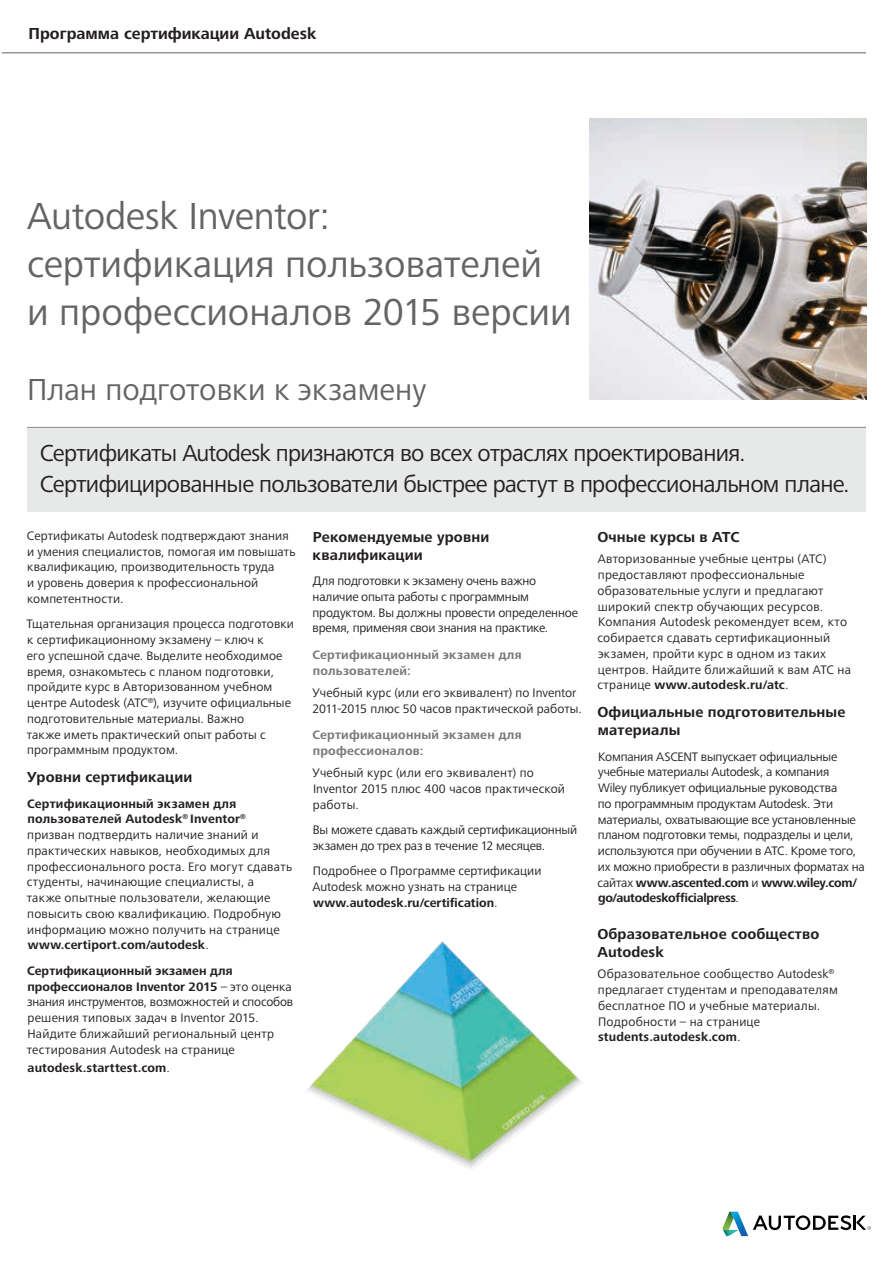
<style>
.page{position:relative;width:893px;height:1263px;background:#fff}
.page>*{position:absolute;margin:0;border:0;box-sizing:border-box;transform-origin:0 0}
.t1{font:39px/48px "Frutiger Next LTW1 G";color:#636466}
.t2{font:31.5px "Frutiger Next LTW1 G";color:#636466}
.t3{font:24px/31.5px "Frutiger Next LTW1 G";letter-spacing:-.025em;color:#231f20}
.t4{font:700 16.5px "Frutiger Next LTW1 G";color:#231f20}
.t5{font:700 15px/18px "Frutiger Next LTW1 G";letter-spacing:.01em;color:#231f20}
.t6{font:12.75px/15.8px "Frutiger Next LTW1 G";letter-spacing:.01em;color:#231f20}
.t7{font:12.75px/15.8px "Frutiger Next LTW1 G";letter-spacing:-.015em;color:#231f20}
.t8{font:12.75px/15.8px "Frutiger Next LTW1 G";letter-spacing:-.01em;color:#231f20}
.t9{font:700 12.75px/16.5px "Frutiger Next LTW1 G";letter-spacing:.015em;color:#77797b}
.t10{font:700 12.75px "Frutiger Next LTW1 G";letter-spacing:.01em;color:#231f20}
.s1{font-weight:700}
.s2{font-weight:400}
</style>
<div class="page">
<svg style="left:722px;top:1212px;width:149px;height:24px"></svg>
<img style="left:589px;top:118px;width:277px;height:282px">
<hr style="left:2px;top:52px;width:864px;height:1px;background:#949698">
<hr style="left:27px;top:427px;width:839px;height:1px;background:#949698">
<div style="left:27px;top:428px;width:839px;height:84px;background:#e7e8e8"></div>
<img style="left:306px;top:942px;width:277px;height:227px">
<p class="t4" style="left:29px;top:24px;width:289px">Программа сертификации Autodesk</p>
<h1 class="t1" style="left:27px;top:193px;width:546px">Autodesk Inventor: сертификация пользователей и профессионалов 2015 версии</h1>
<h2 class="t2" style="left:27px;top:371px;width:401px">План подготовки к экзамену</h2>
<h3 class="t3" style="left:40px;top:438px;width:811px">Сертификаты Autodesk признаются во всех отраслях проектирования.<br>Сертифицированные пользователи быстрее растут в профессиональном плане.</h3>
<p class="t6" style="left:27px;top:528px;width:270px">Сертификаты Autodesk подтверждают знания и умения специалистов, помогая им повышать квалификацию, производительность труда<br>и уровень доверия к профессиональной компетентности.</p>
<p class="t6" style="left:26px;top:617px;width:269px">Тщательная организация процесса подготовки к сертификационному экзамену – ключ к<br>его успешной сдаче. Выделите необходимое время, ознакомьтесь с планом подготовки, пройдите курс в Авторизованном учебном центре Autodesk (ATC<sup>®</sup>), изучите официальные подготовительные материалы. Важно<br>также иметь практический опыт работы с программным продуктом.</p>
<p class="t5" style="left:27px;top:769px;width:167px">Уровни сертификации</p>
<p class="t6" style="left:27px;top:796px;width:267px"><span class="s1">Сертификационный экзамен для пользователей Autodesk</span><sup>®</sup> <span class="s1">Inventor</span><sup>® </sup>призван подтвердить наличие знаний и практических навыков, необходимых для профессионального роста. Его могут сдавать студенты, начинающие специалисты, а<br>также опытные пользователи, желающие повысить свою квалификацию. Подробную информацию можно получить на странице <span class="s1">www.certiport.com/autodesk</span>.</p>
<p class="t6" style="left:27px;top:963px;width:268px"><span class="s1">Сертификационный экзамен для профессионалов Inventor 2015</span> – это оценка знания инструментов, возможностей и способов решения типовых задач в Inventor 2015.<br>Найдите ближайший региональный центр тестирования Autodesk на странице</p>
<p class="t10" style="left:28px;top:1060px;width:144px">autodesk.starttest.com<span class="s2">.</span></p>
<p class="t5" style="left:313px;top:528px;width:178px">Рекомендуемые уровни квалификации</p>
<p class="t8" style="left:313px;top:573px;width:267px">Для подготовки к экзамену очень важно наличие опыта работы с программным продуктом. Вы должны провести определенное время, применяя свои знания на практике.</p>
<p class="t9" style="left:312px;top:646px;width:211px">Сертификационный экзамен для пользователей:</p>
<p class="t6" style="left:312px;top:685px;width:271px">Учебный курс (или его эквивалент) по Inventor<br>2011-2015 плюс 50 часов практической работы.</p>
<p class="t9" style="left:312px;top:727px;width:211px">Сертификационный экзамен для профессионалов:</p>
<p class="t6" style="left:313px;top:765px;width:254px">Учебный курс (или его эквивалент) по<br>Inventor 2015 плюс 400 часов практической работы.</p>
<p class="t8" style="left:313px;top:822px;width:266px">Вы можете сдавать каждый сертификационный экзамен до трех раз в течение 12 месяцев.</p>
<p class="t6" style="left:312px;top:863px;width:231px">Подробнее о Программе сертификации<br>Autodesk можно узнать на странице <span class="s1">www.autodesk.ru/certification</span>.</p>
<p class="t5" style="left:597px;top:528px;width:144px">Очные курсы в ATC</p>
<p class="t6" style="left:597px;top:552px;width:255px">Авторизованные учебные центры (ATC) предоставляют профессиональные образовательные услуги и предлагают широкий спектр обучающих ресурсов.<br>Компания Autodesk рекомендует всем, кто собирается сдавать сертификационный экзамен, пройти курс в одном из таких центров. Найдите ближайший к вам ATC на странице <span class="s1">www.autodesk.ru/atc</span>.</p>
<p class="t5" style="left:597px;top:703px;width:250px">Официальные подготовительные материалы</p>
<p class="t7" style="left:597px;top:749px;width:269px">Компания ASCENT выпускает официальные учебные материалы Autodesk, а компания<br>Wiley публикует официальные руководства<br>по программным продуктам Autodesk. Эти материалы, охватывающие все установленные планом подготовки темы, подразделы и цели, используются при обучении в ATC. Кроме того, их можно приобрести в различных форматах на сайтах <span class="s1">www.ascented.com</span> и <span class="s1">www.wiley.com/ go/autodeskofficialpress</span>.</p>
<p class="t5" style="left:597px;top:925px;width:223px">Образовательное сообщество<br>Autodesk</p>
<p class="t6" style="left:598px;top:967px;width:242px">Образовательное сообщество Autodesk<sup>® </sup>предлагает студентам и преподавателям бесплатное ПО и учебные материалы.<br>Подробности – на странице <span class="s1">students.autodesk.com</span>.</p>
</div>
